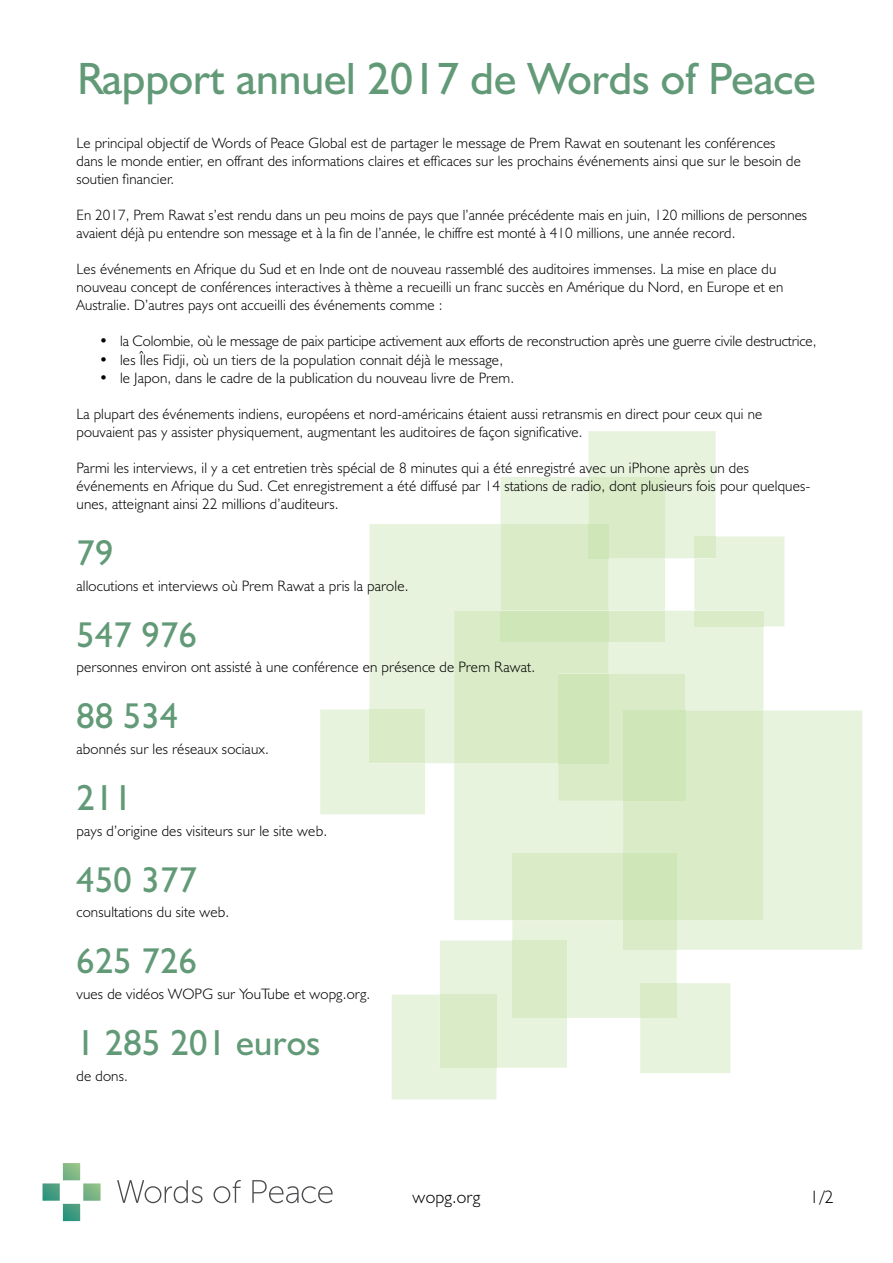
<style>
.page{position:relative;width:893px;height:1263px;background:#fff}
.page>*{position:absolute;margin:0;border:0;box-sizing:border-box;transform-origin:0 0}
.t1{font:45.45px "Humanist 521 BT";color:#629a77}
.t2{font:36.3px "Humanist 521 BT";letter-spacing:.01em;color:#629a77}
.t3{font:36px "Humanist 521 BT";letter-spacing:.01em;color:#629a77}
.t4{font:300 18px "Humanist 521 BT";letter-spacing:.01em;color:#000}
.t5{font:300 15.15px/18.1px "Humanist 521 BT";letter-spacing:.01em;color:#000}
.t6{font:300 15px/18px "Humanist 521 BT";letter-spacing:.01em;color:#000}
</style>
<div class="page">
<svg style="left:320px;top:431px;width:542px;height:668px"></svg>
<div style="left:501px;top:611px;width:108px;height:30px;background:#cfe6b8"></div>
<div style="left:588px;top:524px;width:21px;height:34px;background:#cfe6b8"></div>
<div style="left:558px;top:674px;width:51px;height:89px;background:#cfe6b8"></div>
<div style="left:369px;top:709px;width:56px;height:54px;background:#daebc8"></div>
<svg style="left:117px;top:1180px;width:86px;height:23px"></svg>
<svg style="left:214px;top:1180px;width:27px;height:23px"></svg>
<svg style="left:252px;top:1180px;width:81px;height:23px"></svg>
<svg style="left:43px;top:1163px;width:58px;height:58px"></svg>
<h1 class="t1" style="left:77px;top:51px;width:740px">Rapport annuel 2017 de Words of Peace</h1>
<p class="t6" style="left:77px;top:134px;width:726px">Le principal objectif de Words of Peace Global est de partager le message de Prem Rawat en soutenant les conférences dans le monde entier, en offrant des informations claires et efficaces sur les prochains événements ainsi que sur le besoin de soutien financier.</p>
<p class="t6" style="left:77px;top:206px;width:732px">En 2017, Prem Rawat s’est rendu dans un peu moins de pays que l’année précédente mais en juin, 120 millions de personnes avaient déjà pu entendre son message et à la fin de l’année, le chiffre est monté à 410 millions, une année record.</p>
<p class="t6" style="left:77px;top:260px;width:708px">Les événements en Afrique du Sud et en Inde ont de nouveau rassemblé des auditoires immenses. La mise en place du nouveau concept de conférences interactives à thème a recueilli un franc succès en Amérique du Nord, en Europe et en<br>Australie. D’autres pays ont accueilli des événements comme :</p>
<p class="t5" style="left:99px;top:332px;width:719px">• la Colombie, où le message de paix participe activement aux efforts de reconstruction après une guerre civile destructrice,</p>
<p class="t5" style="left:99px;top:350px;width:406px">• les Îles Fidji, où un tiers de la population connait déjà le message,</p>
<p class="t5" style="left:99px;top:368px;width:417px">• le Japon, dans le cadre de la publication du nouveau livre de Prem.</p>
<p class="t6" style="left:77px;top:404px;width:687px">La plupart des événements indiens, européens et nord-américains étaient aussi retransmis en direct pour ceux qui ne pouvaient pas y assister physiquement, augmentant les auditoires de façon significative.</p>
<p class="t5" style="left:77px;top:458px;width:736px">Parmi les interviews, il y a cet entretien très spécial de 8 minutes qui a été enregistré avec un iPhone après un des événements en Afrique du Sud. Cet enregistrement a été diffusé par 14 stations de radio, dont plusieurs fois pour quelques&shy;unes, atteignant ainsi 22 millions d’auditeurs.</p>
<h3 class="t3" style="left:77px;top:531px;width:38px">79</h3>
<p class="t5" style="left:77px;top:576px;width:333px">allocutions et interviews où Prem Rawat a pris la parole.</p>
<h3 class="t3" style="left:77px;top:612px;width:122px">547 976</h3>
<p class="t5" style="left:77px;top:658px;width:460px">personnes environ ont assisté à une conférence en présence de Prem Rawat.</p>
<h3 class="t3" style="left:77px;top:694px;width:103px">88 534</h3>
<p class="t5" style="left:77px;top:739px;width:194px">abonnés sur les réseaux sociaux.</p>
<h2 class="t2" style="left:77px;top:775px;width:57px">211</h2>
<p class="t5" style="left:77px;top:821px;width:252px">pays d’origine des visiteurs sur le site web.</p>
<h3 class="t3" style="left:77px;top:857px;width:122px">450 377</h3>
<p class="t5" style="left:77px;top:903px;width:154px">consultations du site web.</p>
<h3 class="t3" style="left:77px;top:938px;width:122px">625 726</h3>
<p class="t5" style="left:77px;top:984px;width:295px">vues de vidéos WOPG sur YouTube et wopg.org.</p>
<h2 class="t2" style="left:77px;top:1020px;width:245px">1 285 201 euros</h2>
<p class="t5" style="left:77px;top:1066px;width:53px">de dons.</p>
<p class="t4" style="left:413px;top:1186px;width:69px">wopg.org</p>
<p class="t4" style="left:810px;top:1186px;width:25px">1/2</p>
</div>
